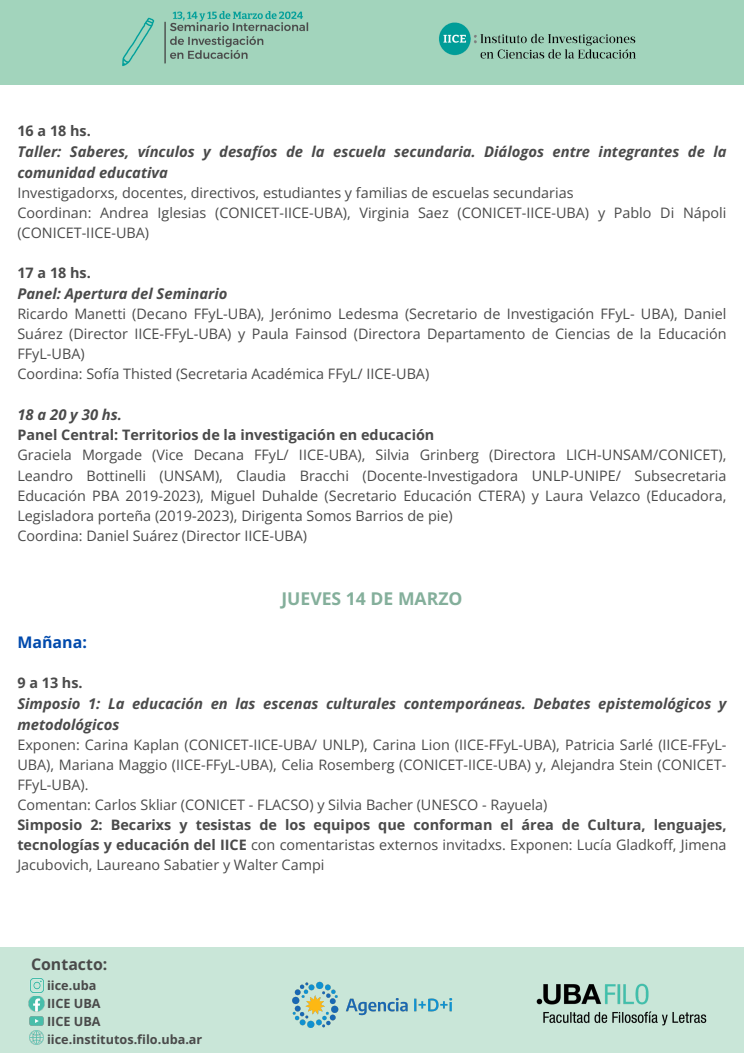
<style>
.page{position:relative;width:744px;height:1053px;background:#fff}
.page>*{position:absolute;margin:0;border:0;box-sizing:border-box;transform-origin:0 0}
.t1{font:700 17.6px "Open Sans";color:#84af9b}
.t2{font:700 16px "Open Sans";color:#004aad}
.t3{font:700 15.92px "Open Sans";color:#4a4a4a}
.t4{font:italic 700 14.8px/20.7px "Open Sans";color:#4a4a4a}
.t5{font:14.4px/20.1px "Open Sans";color:#4a4a4a}
.t6{font:700 14.4px "Open Sans";color:#4a4a4a}
.t7{font:700 12.68px "Open Sans";color:#4a4a4a}
.s1{font-weight:700}
</style>
<div class="page">
<div style="left:0;top:0;width:744px;height:84px;background:#a2d4bc"></div>
<img style="left:99px;top:11px;width:232px;height:74px">
<img style="left:439px;top:22px;width:197px;height:37px">
<div style="left:0;top:947px;width:744px;height:105px;background:#c9e6d8"></div>
<img style="left:30px;top:978px;width:14px;height:14px">
<img style="left:29px;top:996px;width:15px;height:15px">
<img style="left:30px;top:1030px;width:13px;height:14px">
<svg style="left:30px;top:1016px;width:13px;height:9px"></svg>
<img style="left:292px;top:981px;width:161px;height:47px">
<img style="left:536px;top:983px;width:171px;height:43px">
<p class="t6" style="left:17px;top:121px;width:75px">16 a 18 hs.</p>
<p class="t4" style="left:17px;top:141px;width:711px">Taller: Saberes, vínculos y desafíos de la escuela secundaria. Diálogos entre integrantes de la comunidad educativa</p>
<p class="t5" style="left:17px;top:182px;width:711px">Investigadorxs, docentes, directivos, estudiantes y familias de escuelas secundarias<br>Coordinan: Andrea Iglesias (CONICET-IICE-UBA), Virginia Saez (CONICET-IICE-UBA) y Pablo Di Nápoli (CONICET-IICE-UBA)</p>
<p class="t6" style="left:17px;top:263px;width:75px">17 a 18 hs.</p>
<p class="t4" style="left:17px;top:283px;width:212px">Panel: Apertura del Seminario</p>
<p class="t5" style="left:17px;top:303px;width:711px">Ricardo Manetti (Decano FFyL-UBA), Jerónimo Ledesma (Secretario de Investigación FFyL- UBA), Daniel Suárez (Director IICE-FFyL-UBA) y Paula Fainsod (Directora Departamento de Ciencias de la Educación FFyL-UBA)<br>Coordina: Sofía Thisted (Secretaria Académica FFyL/ IICE-UBA)</p>
<p class="t4" style="left:17px;top:404px;width:106px">18 a 20 y 30 hs.</p>
<p class="t5" style="left:17px;top:424px;width:711px"><span class="s1">Panel Central: Territorios de la investigación en educación<br></span>Graciela Morgade (Vice Decana FFyL/ IICE-UBA), Silvia Grinberg (Directora LICH-UNSAM/CONICET), Leandro Bottinelli (UNSAM), Claudia Bracchi (Docente-Investigadora UNLP-UNIPE/ Subsecretaria Educación PBA 2019-2023), Miguel Duhalde (Secretario Educación CTERA) y Laura Velazco (Educadora, Legisladora porteña (2019-2023), Dirigenta Somos Barrios de pie)<br>Coordina: Daniel Suárez (Director IICE-UBA)</p>
<p class="t1" style="left:281px;top:586px;width:183px">JUEVES 14 DE MARZO</p>
<p class="t2" style="left:17px;top:630px;width:71px">Mañana:</p>
<p class="t6" style="left:17px;top:672px;width:67px">9 a 13 hs.</p>
<p class="t4" style="left:17px;top:692px;width:711px">Simposio 1: La educación en las escenas culturales contemporáneas. Debates epistemológicos y metodológicos</p>
<p class="t5" style="left:17px;top:734px;width:711px">Exponen: Carina Kaplan (CONICET-IICE-UBA/ UNLP), Carina Lion (IICE-FFyL-UBA), Patricia Sarlé (IICE-FFyL-UBA), Mariana Maggio (IICE-FFyL-UBA), Celia Rosemberg (CONICET-IICE-UBA) y, Alejandra Stein (CONICET-FFyL-UBA).<br>Comentan: Carlos Skliar (CONICET - FLACSO) y Silvia Bacher (UNESCO - Rayuela)<br><span class="s1">Simposio 2: Becarixs y tesistas de los equipos que conforman el área de Cultura, lenguajes, tecnologías y educación del IICE</span> con comentaristas externos invitadxs. Exponen: Lucía Gladkoff, Jimena Jacubovich, Laureano Sabatier y Walter Campi</p>
<p class="t3" style="left:31px;top:952px;width:78px">Contacto:</p>
<h2 class="t7" style="left:47px;top:976px;width:51px">iice.uba</h2>
<p class="t7" style="left:47px;top:994px;width:55px">IICE UBA</p>
<p class="t7" style="left:47px;top:1012px;width:55px">IICE UBA</p>
<p class="t7" style="left:47px;top:1029px;width:157px">iice.institutos.filo.uba.ar</p>
</div>
